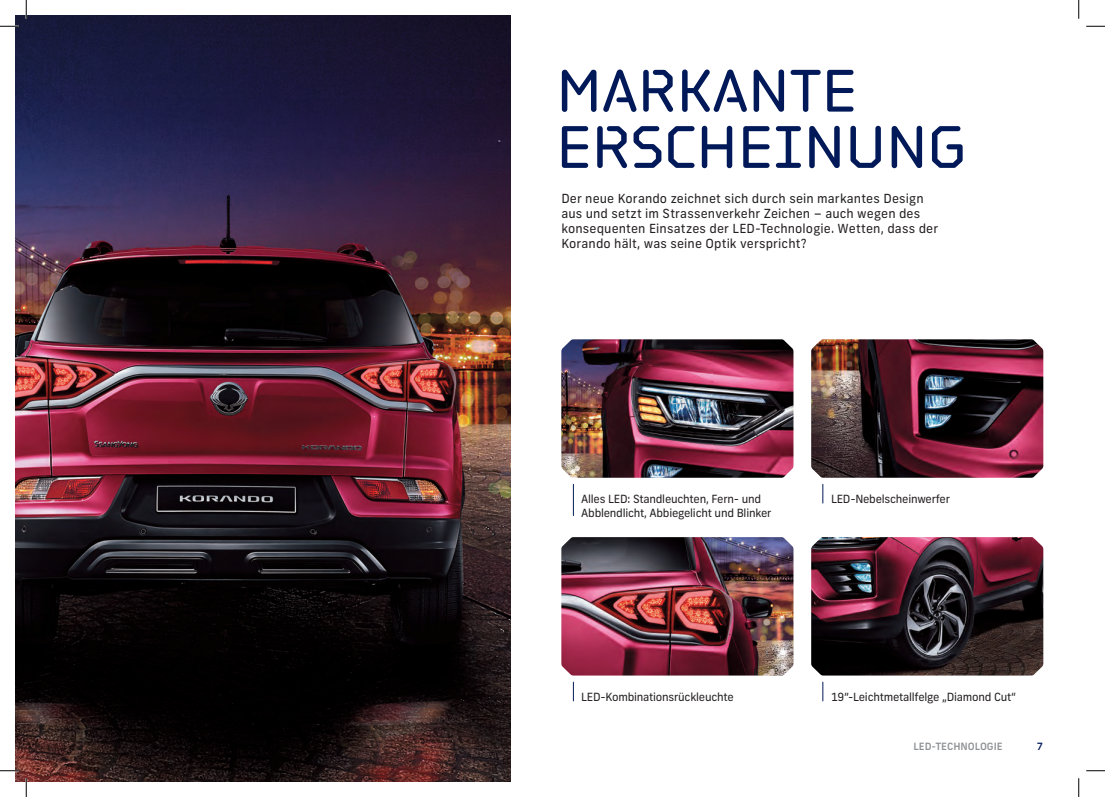
<style>
.page{position:relative;width:1105px;height:797px;background:#fff}
.page>*{position:absolute;margin:0;border:0;box-sizing:border-box;transform-origin:0 0}
.t1{font:62.5px/56.2px "Plotter Liner Stencil Std";letter-spacing:.01em;color:#011958}
.t2{font:12.5px/15px "Frank New";letter-spacing:.01em;color:#231f20}
.t3{font:11.25px/13.5px "Frank New";letter-spacing:-.02em;color:#231f20}
.t4{font:500 10px "Frank New";color:#8e9295}
.t5{font:500 10px "Frank New";color:#011958}
</style>
<div class="page">
<svg style="left:822px;top:484px;width:1px;height:19px"></svg>
<hr style="left:573px;top:484px;width:1px;height:31px;background:#011958">
<svg style="left:822px;top:682px;width:1px;height:19px"></svg>
<svg style="left:573px;top:682px;width:1px;height:19px"></svg>
<img style="left:561px;top:339px;width:232px;height:139px">
<img style="left:561px;top:537px;width:232px;height:138px">
<img style="left:811px;top:339px;width:232px;height:139px">
<img style="left:811px;top:537px;width:232px;height:138px">
<img style="left:16px;top:16px;width:495px;height:765px">
<svg style="left:0;top:25px;width:19px;height:2px"></svg>
<svg style="left:1086px;top:25px;width:19px;height:2px"></svg>
<svg style="left:0;top:770px;width:19px;height:1px"></svg>
<svg style="left:1086px;top:770px;width:19px;height:1px"></svg>
<svg style="left:25px;top:0;width:2px;height:19px"></svg>
<svg style="left:25px;top:778px;width:2px;height:19px"></svg>
<svg style="left:1078px;top:0;width:1px;height:19px"></svg>
<svg style="left:1078px;top:778px;width:1px;height:19px"></svg>
<h1 class="t1" style="left:557px;top:60px;width:411px">MARKANTE<br>ERSCHEINUNG</h1>
<p class="t2" style="left:561px;top:190px;width:378px">Der neue Korando zeichnet sich durch sein markantes Design aus und setzt im Strassenverkehr Zeichen – auch wegen des konsequenten Einsatzes der LED-Technologie. Wetten, dass der Korando hält, was seine Optik verspricht?</p>
<p class="t3" style="left:581px;top:492px;width:192px">Alles LED: Standleuchten, Fern- und<br>Abblendlicht, Abbiegelicht und Blinker</p>
<p class="t3" style="left:831px;top:492px;width:121px">LED-Nebelscheinwerfer</p>
<p class="t3" style="left:581px;top:690px;width:154px">LED-Kombinationsrückleuchte</p>
<p class="t3" style="left:831px;top:690px;width:187px">19”-Leichtmetallfelge „Diamond Cut“</p>
<p class="t4" style="left:913px;top:740px;width:91px">LED-TECHNOLOGIE</p>
<p class="t5" style="left:1037px;top:740px;width:8px">7</p>
</div>
